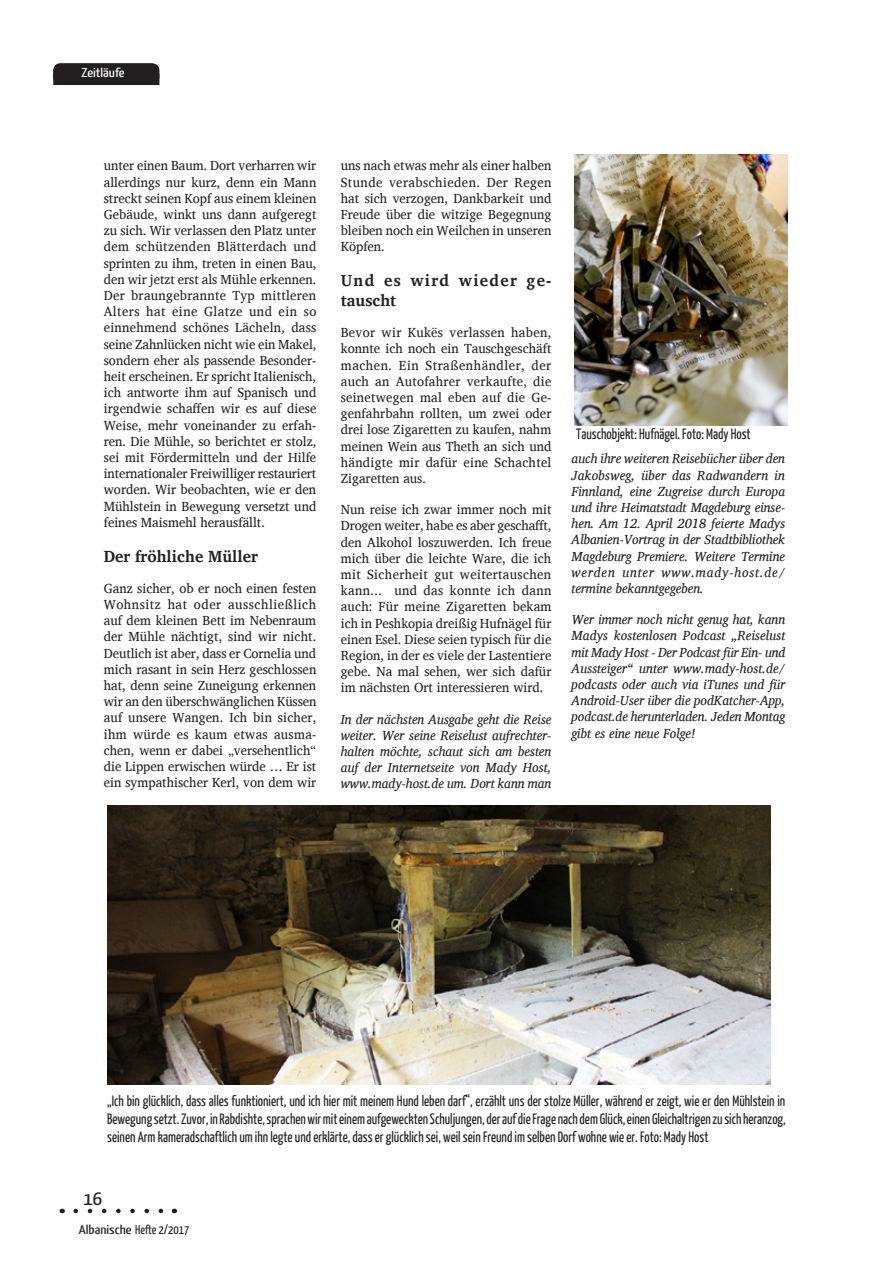
<style>
.page{position:relative;width:893px;height:1263px;background:#fff}
.page>*{position:absolute;margin:0;border:0;box-sizing:border-box;transform-origin:0 0}
.t1{font:18px "Yanone Kaffeesatz";color:#231f20;scale:1.25 1}
.t2{font:700 16.5px/19.8px "Charis SIL";letter-spacing:.08em;color:#231f20;scale:.96 1}
.t3{font:700 16.5px "Charis SIL";color:#231f20;scale:.96 1}
.t4{font:15px/18px "Yanone Kaffeesatz";color:#231f20;text-align:justify;scale:.94 1}
.t5{font:13.5px/16.2px "Charis SIL";color:#231f20;text-align:justify;scale:.96 1}
.t6{font:italic 13.5px/16.2px "Charis SIL";color:#231f20;text-align:justify;scale:.96 1}
.t7{font:12.75px "Yanone Kaffeesatz";color:#231f20;scale:1.25 1}
.t8{font:12.75px "Yanone Kaffeesatz";color:#fff;scale:1.25 1}
</style>
<div class="page">
<div style="left:54px;top:64px;width:105px;height:20px;background:#231f20;border-radius:7px"></div>
<div style="left:53px;top:63px;width:106px;height:21px;border:2px solid #231f20;border-radius:7px"></div>
<div style="left:54px;top:75px;width:105px;height:9px;background:#231f20"></div>
<div style="left:53px;top:74px;width:106px;height:11px;border:2px solid #231f20"></div>
<img style="left:107px;top:806px;width:663px;height:278px">
<img style="left:574px;top:154px;width:214px;height:272px">
<svg style="left:76px;top:1209px;width:88px;height:4px"></svg>
<p class="t8" style="left:82px;top:65px;width:36px">Zeitläufe</p>
<p class="t5" style="left:104px;top:158px;width:223px">unter einen Baum. Dort verharren wir allerdings nur kurz, denn ein Mann streckt seinen Kopf aus einem kleinen Gebäude, winkt uns dann aufgeregt zu sich. Wir verlassen den Platz unter dem schützenden Blätterdach und sprinten zu ihm, treten in einen Bau, den wir jetzt erst als Mühle erkennen.<br>Der braungebrannte Typ mittleren Alters hat eine Glatze und ein so einnehmend schönes Lächeln, dass seine Zahnlücken nicht wie ein Makel, sondern eher als passende Besonder&shy;heit erscheinen. Er spricht Italienisch, ich antworte ihm auf Spanisch und irgendwie schaffen wir es auf diese Weise, mehr voneinander zu erfah&shy;ren. Die Mühle, so berichtet er stolz, sei mit Fördermitteln und der Hilfe internationaler Freiwilliger restauriert worden. Wir beobachten, wie er den Mühlstein in Bewegung versetzt und feines Maismehl herausfällt.</p>
<p class="t3" style="left:104px;top:546px;width:162px">Der fröhliche Müller</p>
<p class="t5" style="left:104px;top:580px;width:223px">Ganz sicher, ob er noch einen festen Wohnsitz hat oder ausschließlich auf dem kleinen Bett im Nebenraum der Mühle nächtigt, sind wir nicht.<br>Deutlich ist aber, dass er Cornelia und mich rasant in sein Herz geschlossen hat, denn seine Zuneigung erkennen wir an den überschwänglichen Küssen auf unsere Wangen. Ich bin sicher, ihm würde es kaum etwas ausma&shy;chen, wenn er dabei „versehentlich“ die Lippen erwischen würde … Er ist ein sympathischer Kerl, von dem wir</p>
<p class="t5" style="left:341px;top:158px;width:221px">uns nach etwas mehr als einer halben Stunde verabschieden. Der Regen hat sich verzogen, Dankbarkeit und Freude über die witzige Begegnung bleiben noch ein Weilchen in unseren Köpfen.</p>
<p class="t2" style="left:341px;top:270px;width:221px">Und es wird wieder ge&shy;tauscht</p>
<p class="t5" style="left:341px;top:324px;width:221px">Bevor wir Kukës verlassen haben, konnte ich noch ein Tauschgeschäft machen. Ein Straßenhändler, der auch an Autofahrer verkaufte, die seinetwegen mal eben auf die Ge&shy;genfahrbahn rollten, um zwei oder drei lose Zigaretten zu kaufen, nahm meinen Wein aus Theth an sich und händigte mir dafür eine Schachtel Zigaretten aus.</p>
<p class="t5" style="left:341px;top:501px;width:221px">Nun reise ich zwar immer noch mit Drogen weiter, habe es aber geschafft, den Alkohol loszuwerden. Ich freue mich über die leichte Ware, die ich mit Sicherheit gut weitertauschen kann... und das konnte ich dann auch: Für meine Zigaretten bekam ich in Peshkopia dreißig Hufnägel für einen Esel. Diese seien typisch für die Region, in der es viele der Lastentiere gebe. Na mal sehen, wer sich dafür im nächsten Ort interessieren wird.</p>
<p class="t6" style="left:341px;top:711px;width:221px">In der nächsten Ausgabe geht die Reise weiter. Wer seine Reiselust aufrechter&shy;halten möchte, schaut sich am besten auf der Internetseite von Mady Host, www.mady-host.de um. Dort kann man</p>
<p class="t4" style="left:576px;top:424px;width:187px">Tauschobjekt: Hufnägel. Foto: Mady Host</p>
<p class="t6" style="left:572px;top:451px;width:224px">auch ihre weiteren Reisebücher über den Jakobsweg, über das Radwandern in Finnland, eine Zugreise durch Europa und ihre Heimatstadt Magdeburg einse&shy;hen. Am 12. April 2018 feierte Madys Albanien-Vortrag in der Stadtbibliothek Magdeburg Premiere. Weitere Termine werden unter www.mady-host.de/ termine bekanntgegeben.</p>
<p class="t6" style="left:572px;top:611px;width:224px">Wer immer noch nicht genug hat, kann Madys kostenlosen Podcast „Reiselust mit Mady Host - Der Podcast für Ein- und Aussteiger“ unter www.mady-host.de/ podcasts oder auch via iTunes und für Android-User über die podKatcher-App, podcast.de herunterladen. Jeden Montag gibt es eine neue Folge!</p>
<p class="t4" style="left:107px;top:1091px;width:723px">„Ich bin glücklich, dass alles funktioniert, und ich hier mit meinem Hund leben darf“, erzählt uns der stolze Müller, während er zeigt, wie er den Mühlstein in Bewegung setzt. Zuvor, in Rabdishte, sprachen wir mit einem aufgeweckten Schuljungen, der auf die Frage nach dem Glück, einen Gleichaltrigen zu sich heranzog, seinen Arm kameradschaftlich um ihn legte und erklärte, dass er glücklich sei, weil sein Freund im selben Dorf wohne wie er. Foto: Mady Host</p>
<h1 class="t1" style="left:84px;top:1187px;width:17px">16</h1>
<p class="t7" style="left:79px;top:1221px;width:90px">Albanische Hefte 2/2017</p>
</div>
